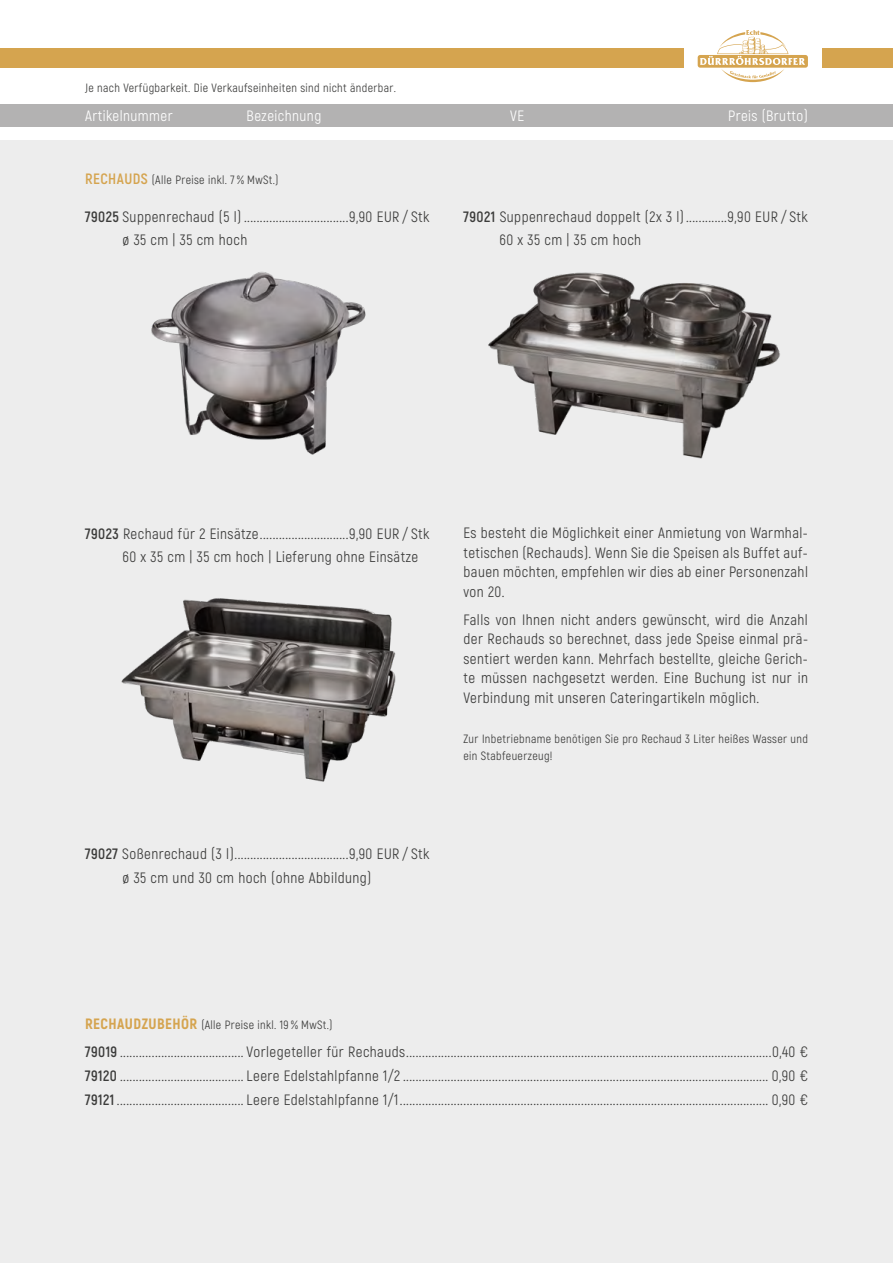
<style>
.page{position:relative;width:893px;height:1263px;background:#fff}
.page>*{position:absolute;margin:0;border:0;box-sizing:border-box;transform-origin:0 0}
.t1{font:15px/19.5px "Akrobat";letter-spacing:.03em;color:#3c3c3b}
.t2{font:15px "Akrobat";letter-spacing:.03em;color:#fff}
.t3{font:12px/16.5px "Akrobat";letter-spacing:.03em;color:#3c3c3b}
.s1{font-weight:700;font-size:15px;color:#d5a44f}
.s2{font-weight:700}
.s3{font-weight:800;font-size:15px;color:#d5a44f}
</style>
<div class="page">
<div style="left:0;top:141px;width:893px;height:1122px;background:#ededed"></div>
<div style="left:822px;top:48px;width:71px;height:20px;background:#d5a44f"></div>
<div style="left:0;top:104px;width:893px;height:23px;background:#b3b2b2"></div>
<svg style="left:698px;top:30px;width:110px;height:52px"></svg>
<div style="left:0;top:48px;width:683px;height:20px;background:#d5a44f"></div>
<img style="left:121px;top:598px;width:275px;height:184px">
<img style="left:151px;top:272px;width:215px;height:183px">
<img style="left:488px;top:272px;width:292px;height:187px">
<p class="t3" style="left:85px;top:79px;width:312px">Je nach Verfügbarkeit. Die Verkaufseinheiten sind nicht änderbar.</p>
<p class="t2" style="left:85px;top:107px;width:89px">Artikelnummer</p>
<p class="t2" style="left:247px;top:107px;width:76px">Bezeichnung</p>
<p class="t2" style="left:510px;top:107px;width:16px">VE</p>
<p class="t2" style="left:728px;top:107px;width:81px">Preis (Brutto)</p>
<p class="t3" style="left:85px;top:171px;width:195px"><span class="s1">RECHAUDS</span> (Alle Preise inkl. 7 % MwSt.)</p>
<p class="t1" style="left:123px;top:205px;width:308px;line-height:23.7px;text-indent:-37px"><span class="s2">79025</span> Suppenrechaud (5 l) .................................9,90 EUR / Stk ø 35 cm | 35 cm hoch</p>
<p class="t1" style="left:499px;top:205px;width:310px;line-height:23.7px;text-indent:-36px"><span class="s2">79021</span> Suppenrechaud doppelt (2x 3 l).............9,90 EUR / Stk<br>60 x 35 cm | 35 cm hoch</p>
<p class="t1" style="left:123px;top:522px;width:308px;line-height:23.7px;text-indent:-38px"><span class="s2">79023</span> Rechaud für 2 Einsätze............................9,90 EUR / Stk<br>60 x 35 cm | 35 cm hoch | Lieferung ohne Einsätze</p>
<p class="t1" style="left:123px;top:842px;width:308px;line-height:23.7px;text-indent:-38px"><span class="s2">79027</span> Soßenrechaud (3 l)....................................9,90 EUR / Stk ø 35 cm und 30 cm hoch (ohne Abbildung)</p>
<p class="t1" style="left:463px;top:523px;width:346px;text-align:justify">Es besteht die Möglichkeit einer Anmietung von Warmhal&shy;tetischen (Rechauds). Wenn Sie die Speisen als Buffet auf&shy;bauen möchten, empfehlen wir dies ab einer Personenzahl von 20.</p>
<p class="t1" style="left:463px;top:610px;width:346px;text-align:justify">Falls von Ihnen nicht anders gewünscht, wird die Anzahl der Rechauds so berechnet, dass jede Speise einmal prä&shy;sentiert werden kann. Mehrfach bestellte, gleiche Gerich&shy;te müssen nachgesetzt werden. Eine Buchung ist nur in Verbindung mit unseren Cateringartikeln möglich.</p>
<p class="t3" style="left:463px;top:731px;width:346px">Zur Inbetriebname benötigen Sie pro Rechaud 3 Liter heißes Wasser und ein Stabfeuerzeug!</p>
<p class="t3" style="left:85px;top:1016px;width:249px"><span class="s3">RECHAUDZUBEHÖR</span> (Alle Preise inkl. 19 % MwSt.)</p>
<p class="t1" style="left:85px;top:1040px;width:724px;line-height:23.7px;text-align:justify"><span class="s2">79019</span> ....................................... Vorlegeteller für Rechauds...................................................................................................................0,40 € <span class="s2">79120</span> ....................................... Leere Edelstahlpfanne 1/2 ................................................................................................................... 0,90 € <span class="s2">79121</span> ........................................ Leere Edelstahlpfanne 1/1.................................................................................................................... 0,90 €</p>
</div>
